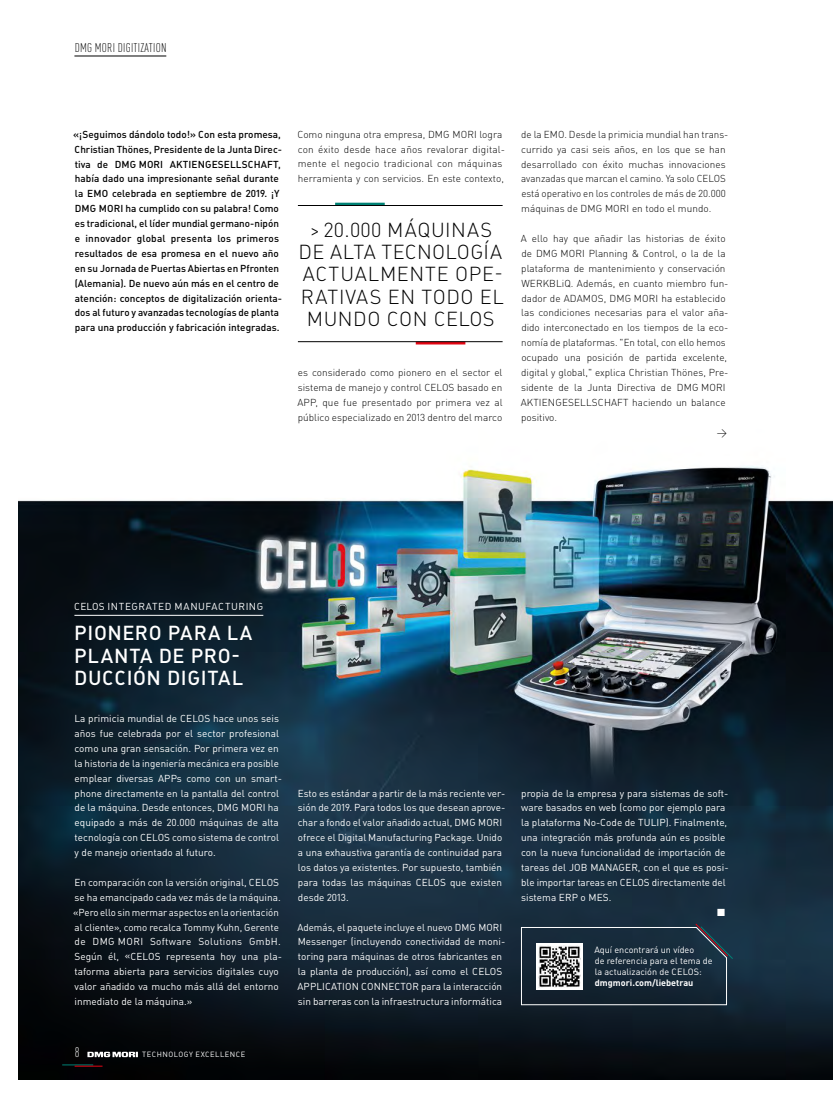
<style>
.page{position:relative;width:833px;height:1099px;background:#fff}
.page>*{position:absolute;margin:0;border:0;box-sizing:border-box;transform-origin:0 0}
.t1{font:300 20px/22.4px "DIN Pro";letter-spacing:.03em;color:#000;text-align:center}
.t2{font:500 20px/22.4px "DIN Pro";letter-spacing:.03em;color:#fff}
.t3{font:300 condensed 13.75px "DIN Pro";color:#fff}
.t4{font:300 condensed 12.5px "DIN Pro";letter-spacing:.02em;color:#000}
.t5{font:10px/14.9px "DIN Pro";color:#fff}
.t6{font:300 10px/14.9px "DIN Pro";color:#000}
.t7{font:500 10px/14.9px "DIN Pro";color:#000}
.t8{font:10px "DIN Pro";letter-spacing:.05em;color:#fff}
.t9{font:300 10px "DIN Pro";color:#fff}
.t10{font:9px/11.1px "DIN Pro";color:#fff}
.t11{font:700 9px "DIN Pro";color:#fff}
.t12{font:7.5px "DIN Pro";letter-spacing:.065em;color:#fff}
</style>
<div class="page">
<img style="left:19px;top:466px;width:814px;height:613px">
<hr style="left:74px;top:615px;width:189px;height:1px;background:#fff">
<svg style="left:521px;top:923px;width:212px;height:82px;background:#1e2f3e"></svg>
<div style="left:536px;top:943px;width:47px;height:47px;background:#fff"></div>
<img style="left:538px;top:945px;width:42px;height:42px">
<hr style="left:74px;top:56px;width:92px;height:1px;background:#000">
<hr style="left:335px;top:203px;width:50px;height:2px;background:#008174">
<hr style="left:298px;top:205px;width:204px;height:1px;background:#000">
<hr style="left:416px;top:342px;width:49px;height:2px;background:#e30613">
<hr style="left:298px;top:341px;width:204px;height:1px;background:#000">
<hr style="left:62px;top:1064px;width:31px;height:1px;background:#008174">
<svg style="left:75px;top:1065px;width:27px;height:1px"></svg>
<svg style="left:87px;top:1051px;width:51px;height:6px"></svg>
<p class="t4" style="left:75px;top:39px;width:93px">DMG MORI DIGITIZATION</p>
<p class="t7" style="left:73px;top:126px;width:210px">«¡Seguimos dándolo todo!» Con esta promesa, Christian Thönes, Presidente de la Junta Direc&shy;tiva de DMG MORI AKTIENGESELLSCHAFT, había dado una impresionante señal durante la EMO celebrada en septiembre de 2019. ¡Y DMG MORI ha cumplido con su palabra! Como es tradicional, el líder mundial germano-nipón e innovador global presenta los primeros resultados de esa promesa en el nuevo año en su Jornada de Puertas Abiertas en Pfronten (Alemania). De nuevo aún más en el centro de atención: conceptos de digitalización orienta&shy;dos al futuro y avanzadas tecnologías de planta para una producción y fabricación integradas.</p>
<p class="t6" style="left:297px;top:126px;width:209px">Como ninguna otra empresa, DMG MORI logra con éxito desde hace años revalorar digital&shy;mente el negocio tradicional con máquinas herramienta y con servicios. En este contexto,</p>
<h1 class="t1" style="left:298px;top:217px;width:207px">&gt; 20.000 MÁQUINAS<br>DE ALTA TECNOLOGÍA<br>ACTUALMENTE OPE-<br>RATIVAS EN TODO EL<br>MUNDO CON CELOS</h1>
<p class="t6" style="left:297px;top:364px;width:207px;text-align:justify">es considerado como pionero en el sector el sistema de manejo y control CELOS basado en APP, que fue presentado por primera vez al público especializado en 2013 dentro del marco</p>
<p class="t6" style="left:521px;top:126px;width:209px">de la EMO. Desde la primicia mundial han trans&shy;currido ya casi seis años, en los que se han desarrollado con éxito muchas innovaciones avanzadas que marcan el camino. Ya solo CELOS está operativo en los controles de más de 20.000 máquinas de DMG MORI en todo el mundo.</p>
<p class="t6" style="left:521px;top:230px;width:206px">A ello hay que añadir las historias de éxito</p>
<p class="t6" style="left:521px;top:245px;width:206px">de DMG MORI Planning &amp; Control, o la de la</p>
<p class="t6" style="left:521px;top:260px;width:206px">plataforma de mantenimiento y conservación</p>
<p class="t6" style="left:521px;top:275px;width:209px">WERKBLiQ. Además, en cuanto miembro fun-</p>
<p class="t6" style="left:521px;top:290px;width:206px">dador de ADAMOS, DMG MORI ha establecido</p>
<p class="t6" style="left:521px;top:305px;width:209px">las condiciones necesarias para el valor aña-</p>
<p class="t6" style="left:521px;top:319px;width:209px">dido interconectado en los tiempos de la eco-</p>
<p class="t6" style="left:521px;top:334px;width:206px">nomía de plataformas. "En total, con ello hemos</p>
<p class="t6" style="left:521px;top:349px;width:207px">ocupado una posición de partida excelente,</p>
<p class="t6" style="left:521px;top:364px;width:209px">digital y global," explica Christian Thönes, Pre-</p>
<p class="t6" style="left:521px;top:379px;width:206px">sidente de la Junta Directiva de DMG MORI</p>
<p class="t6" style="left:521px;top:394px;width:206px">AKTIENGESELLSCHAFT haciendo un balance</p>
<p class="t6" style="left:521px;top:409px;width:38px">positivo.</p>
<p class="t6" style="left:716px;top:424px;width:12px">→</p>
<p class="t8" style="left:74px;top:599px;width:191px">CELOS INTEGRATED MANUFACTURING</p>
<h1 class="t2" style="left:74px;top:620px;width:180px">PIONERO PARA LA<br>PLANTA DE PRO-<br>DUCCIÓN DIGITAL</h1>
<p class="t5" style="left:74px;top:710px;width:209px">La primicia mundial de CELOS hace unos seis años fue celebrada por el sector profesional como una gran sensación. Por primera vez en la historia de la ingeniería mecánica era posible emplear diversas APPs como con un smart&shy;phone directamente en la pantalla del control de la máquina. Desde entonces, DMG MORI ha equipado a más de 20.000 máquinas de alta tecnología con CELOS como sistema de control y de manejo orientado al futuro.</p>
<p class="t5" style="left:73px;top:874px;width:210px">En comparación con la versión original, CELOS se ha emancipado cada vez más de la máquina. «Pero ello sin mermar aspectos en la orientación al cliente», como recalca Tommy Kuhn, Gerente de DMG MORI Software Solutions GmbH.<br>Según él, «CELOS representa hoy una pla&shy;taforma abierta para servicios digitales cuyo valor añadido va mucho más allá del entorno inmediato de la máquina.»</p>
<h2 class="t3" style="left:75px;top:1042px;width:6px">8</h2>
<p class="t12" style="left:142px;top:1048px;width:105px">TECHNOLOGY EXCELLENCE</p>
<p class="t5" style="left:298px;top:784px;width:209px">Esto es estándar a partir de la más reciente ver&shy;sión de 2019. Para todos los que desean aprove&shy;char a fondo el valor añadido actual, DMG MORI ofrece el Digital Manufacturing Package. Unido a una exhaustiva garantía de continuidad para los datos ya existentes. Por supuesto, también para todas las máquinas CELOS que existen desde 2013.</p>
<p class="t5" style="left:297px;top:918px;width:209px">Además, el paquete incluye el nuevo DMG MORI Messenger (incluyendo conectividad de moni&shy;toring para máquinas de otros fabricantes en la planta de producción), así como el CELOS APPLICATION CONNECTOR para la interacción sin barreras con la infraestructura informática</p>
<p class="t5" style="left:521px;top:784px;width:209px">propia de la empresa y para sistemas de soft&shy;ware basados en web (como por ejemplo para la plataforma No-Code de TULIP). Finalmente, una integración más profunda aún es posible con la nueva funcionalidad de importación de tareas del JOB MANAGER, con el que es posi&shy;ble importar tareas en CELOS directamente del sistema ERP o MES.</p>
<p class="t9" style="left:716px;top:904px;width:11px">■</p>
<p class="t10" style="left:594px;top:943px;width:120px">Aquí encontrará un vídeo<br>de referencia para el tema de la actualización de CELOS:</p>
<p class="t11" style="left:595px;top:976px;width:100px">dmgmori.com/liebetrau</p>
</div>
